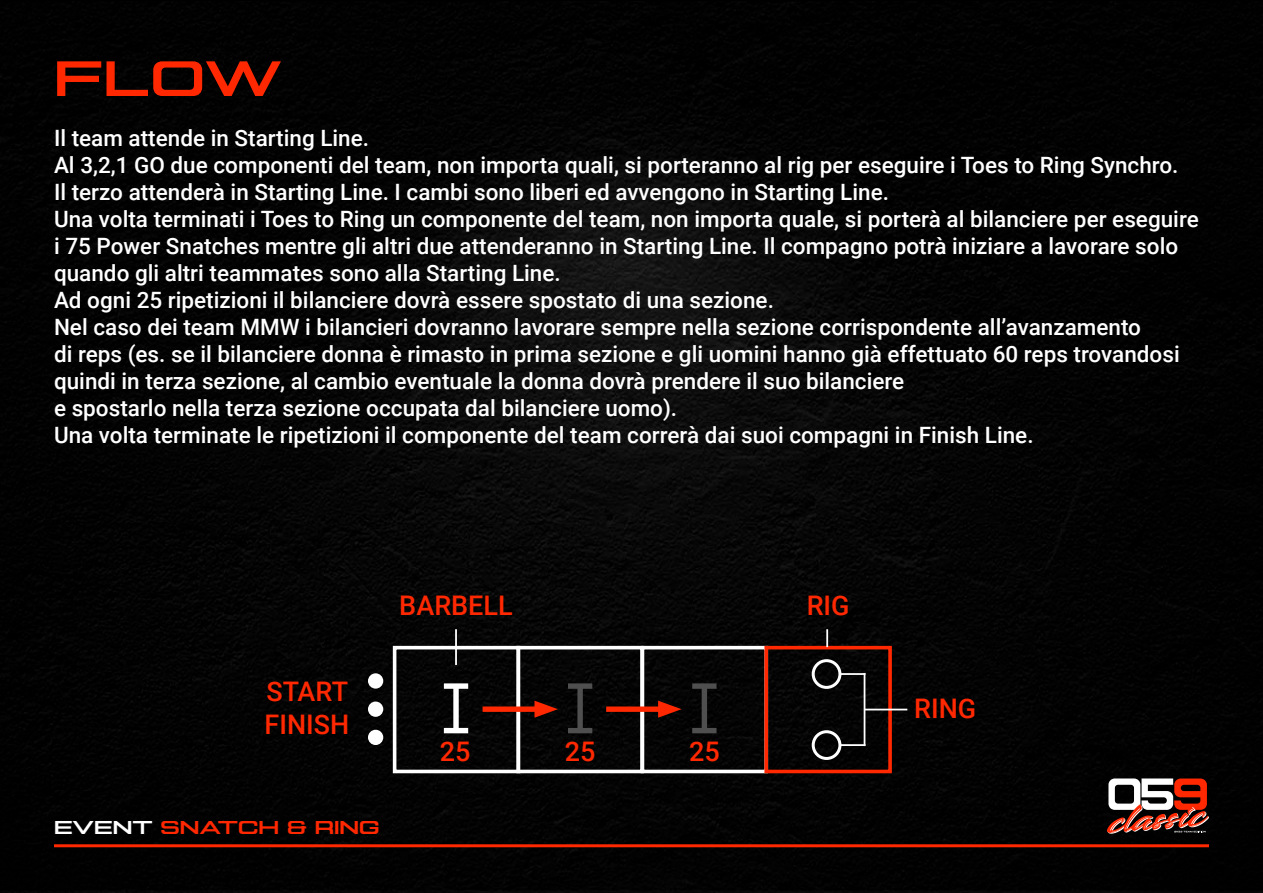
<style>
.page{position:relative;width:1263px;height:893px;background:#fff}
.page>*{position:absolute;margin:0;border:0;box-sizing:border-box;transform-origin:0 0}
.t1{font:700 52.5px "Akrux";color:#ff2800}
.t2{font:500 27px/32.4px "Roboto";color:#ff2800}
.t3{font:500 22.5px/27px "Roboto";color:#fff}
.t4{font:700 19.65px "Akrux";color:#ff2800}
.s1{color:#fff}
</style>
<div class="page">
<img style="left:0;top:0;width:1263px;height:893px">
<hr style="left:54px;top:844px;width:1155px;height:3px;background:#ff2800">
<svg style="left:1107px;top:778px;width:102px;height:56px"></svg>
<div style="left:393px;top:646px;width:127px;height:127px;border:4px solid #fff"></div>
<div style="left:516px;top:646px;width:128px;height:127px;border:4px solid #fff"></div>
<div style="left:641px;top:646px;width:127px;height:127px;border:4px solid #fff"></div>
<div style="left:764px;top:646px;width:128px;height:127px;border:4px solid #ff2800"></div>
<div style="left:368px;top:673px;width:15px;height:16px;background:#fff;border-radius:50%"></div>
<div style="left:368px;top:701px;width:15px;height:16px;background:#fff;border-radius:50%"></div>
<div style="left:368px;top:730px;width:15px;height:15px;background:#fff;border-radius:50%"></div>
<hr style="left:864px;top:709px;width:43px;height:1px;background:#fff">
<div style="left:482px;top:706px;width:62px;height:6px;background:#ff2800"></div>
<svg style="left:534px;top:701px;width:24px;height:17px"></svg>
<div style="left:606px;top:706px;width:62px;height:6px;background:#ff2800"></div>
<svg style="left:658px;top:701px;width:23px;height:17px"></svg>
<div style="left:812px;top:659px;width:29px;height:30px;border:3px solid #fff;border-radius:50%"></div>
<div style="left:812px;top:730px;width:29px;height:30px;border:3px solid #fff;border-radius:50%"></div>
<hr style="left:864px;top:673px;width:1px;height:73px;background:#fff">
<hr style="left:841px;top:673px;width:24px;height:2px;background:#fff">
<hr style="left:841px;top:744px;width:24px;height:2px;background:#fff">
<div style="left:453px;top:686px;width:6px;height:45px;background:#fff"></div>
<div style="left:444px;top:683px;width:24px;height:6px;background:#fff"></div>
<div style="left:444px;top:728px;width:24px;height:5px;background:#fff"></div>
<div style="left:577px;top:686px;width:6px;height:45px;background:#4f4f4f"></div>
<div style="left:568px;top:683px;width:24px;height:6px;background:#4f4f4f"></div>
<div style="left:568px;top:728px;width:24px;height:5px;background:#4f4f4f"></div>
<div style="left:702px;top:686px;width:5px;height:45px;background:#4f4f4f"></div>
<div style="left:692px;top:683px;width:24px;height:6px;background:#4f4f4f"></div>
<div style="left:692px;top:728px;width:24px;height:5px;background:#4f4f4f"></div>
<hr style="left:455px;top:629px;width:2px;height:36px;background:#fff">
<svg style="left:826px;top:629px;width:2px;height:18px"></svg>
<h1 class="t1" style="left:54px;top:48px;width:230px">FLOW</h1>
<p class="t3" style="left:54px;top:123px;width:1146px">Il team attende in Starting Line.<br>Al 3,2,1 GO due componenti del team, non importa quali, si porteranno al rig per eseguire i Toes to Ring Synchro.<br>Il terzo attenderà in Starting Line. I cambi sono liberi ed avvengono in Starting Line.<br>Una volta terminati i Toes to Ring un componente del team, non importa quale, si porterà al bilanciere per eseguire i 75 Power Snatches mentre gli altri due attenderanno in Starting Line. Il compagno potrà iniziare a lavorare solo quando gli altri teammates sono alla Starting Line.<br>Ad ogni 25 ripetizioni il bilanciere dovrà essere spostato di una sezione.<br>Nel caso dei team MMW i bilancieri dovranno lavorare sempre nella sezione corrispondente all’avanzamento<br>di reps (es. se il bilanciere donna è rimasto in prima sezione e gli uomini hanno già effettuato 60 reps trovandosi quindi in terza sezione, al cambio eventuale la donna dovrà prendere il suo bilanciere<br>e spostarlo nella terza sezione occupata dal bilanciere uomo).<br>Una volta terminate le ripetizioni il componente del team correrà dai suoi compagni in Finish Line.</p>
<p class="t2" style="left:399px;top:588px;width:115px">BARBELL</p>
<p class="t2" style="left:807px;top:588px;width:44px">RIG</p>
<p class="t2" style="left:265px;top:674px;width:86px">START<br>FINISH</p>
<p class="t4" style="left:54px;top:816px;width:327px"><span class="s1">EVENT</span> SNATCH &amp; RING</p>
<p class="t2" style="left:440px;top:734px;width:32px">25</p>
<p class="t2" style="left:565px;top:734px;width:32px">25</p>
<p class="t2" style="left:689px;top:734px;width:32px">25</p>
<p class="t2" style="left:914px;top:692px;width:63px">RING</p>
</div>
